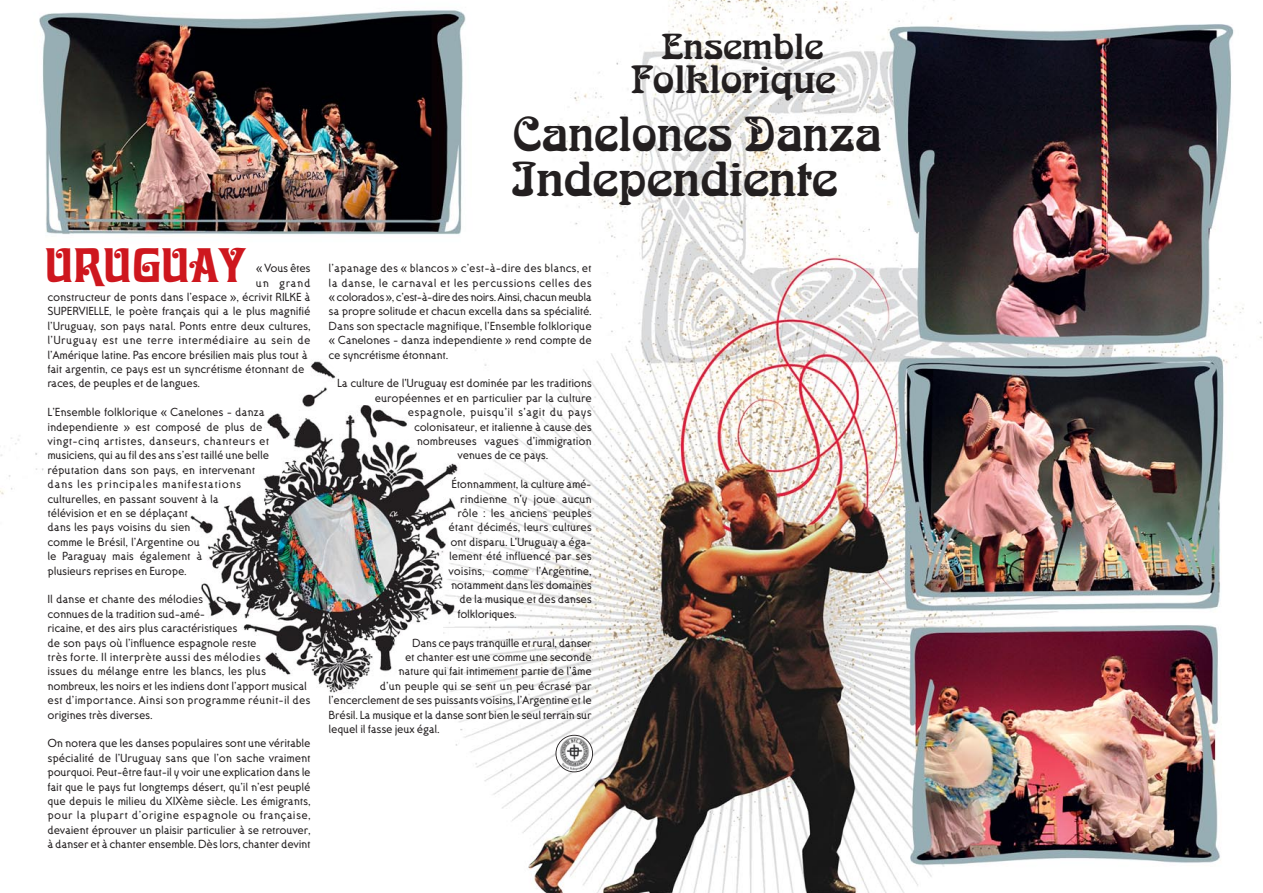
<style>
.page{position:relative;width:1263px;height:893px;background:#fff}
.page>*{position:absolute;margin:0;border:0;box-sizing:border-box;transform-origin:0 0}
.t1{font:48.15px/45.2px "Arnold Boecklin";color:#231f20;scale:.94 1}
.t2{font:47.85px "Davida Bold BT";color:#ce171e}
.t3{font:38.7px "Arnold Boecklin";color:#231f20}
.t4{font:35.4px "Arnold Boecklin";color:#231f20}
.t5{font:12px/14.4px "Ottomat";letter-spacing:-.015em;color:#231f20}
.t6{font:12px "Ottomat";letter-spacing:.025em;color:#231f20}
</style>
<div class="page">
<img style="left:0;top:0;width:1262px;height:893px">
<svg style="left:555px;top:735px;width:38px;height:37px"></svg>
<h2 class="t2" style="left:45px;top:238px;width:202px">URUGUAY</h2>
<p class="t5" style="left:256px;top:262px;width:56px">« Vous êtes</p>
<p class="t5" style="left:256px;top:277px;width:56px">un grand</p>
<p class="t5" style="left:47px;top:291px;width:265px">constructeur de ponts dans l’espace », écrivit RILKE à</p>
<p class="t5" style="left:47px;top:305px;width:265px">SUPERVIELLE, le poète français qui a le plus magnifié</p>
<p class="t5" style="left:47px;top:320px;width:265px">l’Uruguay, son pays natal. Ponts entre deux cultures,</p>
<p class="t6" style="left:47px;top:336px;width:265px">l’Uruguay est une terre intermédiaire au sein de</p>
<p class="t5" style="left:47px;top:349px;width:262px">l’Amérique latine. Pas encore brésilien mais plus tout à</p>
<p class="t5" style="left:47px;top:363px;width:259px">fait argentin, ce pays est un syncrétisme étonnant de</p>
<p class="t5" style="left:47px;top:377px;width:154px">races, de peuples et de langues.</p>
<p class="t5" style="left:47px;top:406px;width:223px">L’Ensemble folklorique « Canelones - danza independiente » est composé de plus de vingt-cinq artistes, danseurs, chanteurs et musiciens, qui au fil des ans s’est taillé une belle réputation dans son pays, en intervenant dans les principales manifestations culturelles, en passant souvent à la<br>télévision et en se déplaçant<br>dans les pays voisins du sien<br>comme le Brésil, l’Argentine ou<br>le Paraguay mais également à<br>plusieurs reprises en Europe.</p>
<p class="t5" style="left:47px;top:593px;width:265px">Il danse et chante des mélodies<br>connues de la tradition sud-amé-<br>ricaine, et des airs plus caractéristiques<br>de son pays où l’influence espagnole reste<br>très forte. Il interprète aussi des mélodies<br>issues du mélange entre les blancs, les plus nombreux, les noirs et les indiens dont l’apport musical est d’importance. Ainsi son programme réunit-il des origines très diverses.</p>
<p class="t5" style="left:47px;top:737px;width:265px;text-align:justify">On notera que les danses populaires sont une véritable spécialité de l’Uruguay sans que l’on sache vraiment pourquoi. Peut-être faut-il y voir une explication dans le fait que le pays fut longtemps désert, qu’il n’est peuplé que depuis le milieu du XIXème siècle. Les émigrants, pour la plupart d’origine espagnole ou française, devaient éprouver un plaisir particulier à se retrouver, à danser et à chanter ensemble. Dès lors, chanter devint</p>
<h3 class="t4" style="left:662px;top:34px;width:163px">Ensemble</h3>
<h3 class="t3" style="left:631px;top:65px;width:206px">Folklorique</h3>
<h1 class="t1" style="left:512px;top:116px;width:394px">Canelones Danza<br>Independiente</h1>
<p class="t5" style="left:329px;top:262px;width:265px;text-align:justify">l’apanage des « blancos » c’est-à-dire des blancs, et la danse, le carnaval et les percussions celles des « colorados », c’est-à-dire des noirs. Ainsi, chacun meubla sa propre solitude et chacun excella dans sa spécialité.<br>Dans son spectacle magnifique, l’Ensemble folklorique « Canelones - danza independiente » rend compte de ce syncrétisme étonnant.</p>
<p class="t5" style="left:337px;top:377px;width:256px">La culture de l'Uruguay est dominée par les traditions</p>
<p class="t5" style="left:375px;top:392px;width:218px">européennes et en particulier par la culture</p>
<p class="t6" style="left:408px;top:408px;width:186px">espagnole, puisqu'il s'agit du pays</p>
<p class="t5" style="left:414px;top:421px;width:179px">colonisateur, et italienne à cause des</p>
<p class="t5" style="left:417px;top:435px;width:176px">nombreuses vagues d'immigration</p>
<p class="t5" style="left:458px;top:449px;width:92px">venues de ce pays.</p>
<p class="t5" style="left:451px;top:478px;width:142px">Étonnamment, la culture amé-</p>
<p class="t5" style="left:460px;top:493px;width:133px">rindienne n'y joue aucun</p>
<p class="t5" style="left:457px;top:507px;width:136px">rôle : les anciens peuples</p>
<p class="t5" style="left:448px;top:521px;width:145px">étant décimés, leurs cultures</p>
<p class="t5" style="left:450px;top:536px;width:143px">ont disparu. L'Uruguay a éga-</p>
<p class="t5" style="left:449px;top:550px;width:144px">lement été influencé par ses</p>
<p class="t5" style="left:449px;top:565px;width:145px">voisins, comme l'Argentine,</p>
<p class="t5" style="left:451px;top:579px;width:142px">notamment dans les domaines</p>
<p class="t5" style="left:459px;top:593px;width:134px">de la musique et des danses</p>
<p class="t5" style="left:457px;top:608px;width:61px">folkloriques.</p>
<p class="t5" style="left:412px;top:637px;width:181px">Dans ce pays tranquille et rural, danser</p>
<p class="t5" style="left:405px;top:651px;width:188px">et chanter est une comme une seconde</p>
<p class="t5" style="left:399px;top:665px;width:195px">nature qui fait intimement partie de l’âme</p>
<p class="t5" style="left:380px;top:680px;width:213px">d’un peuple qui se sent un peu écrasé par</p>
<p class="t5" style="left:329px;top:694px;width:265px">l’encerclement de ses puissants voisins, l’Argentine et le</p>
<p class="t5" style="left:329px;top:709px;width:265px">Brésil. La musique et la danse sont bien le seul terrain sur</p>
<p class="t5" style="left:329px;top:723px;width:113px">lequel il fasse jeux égal.</p>
</div>
